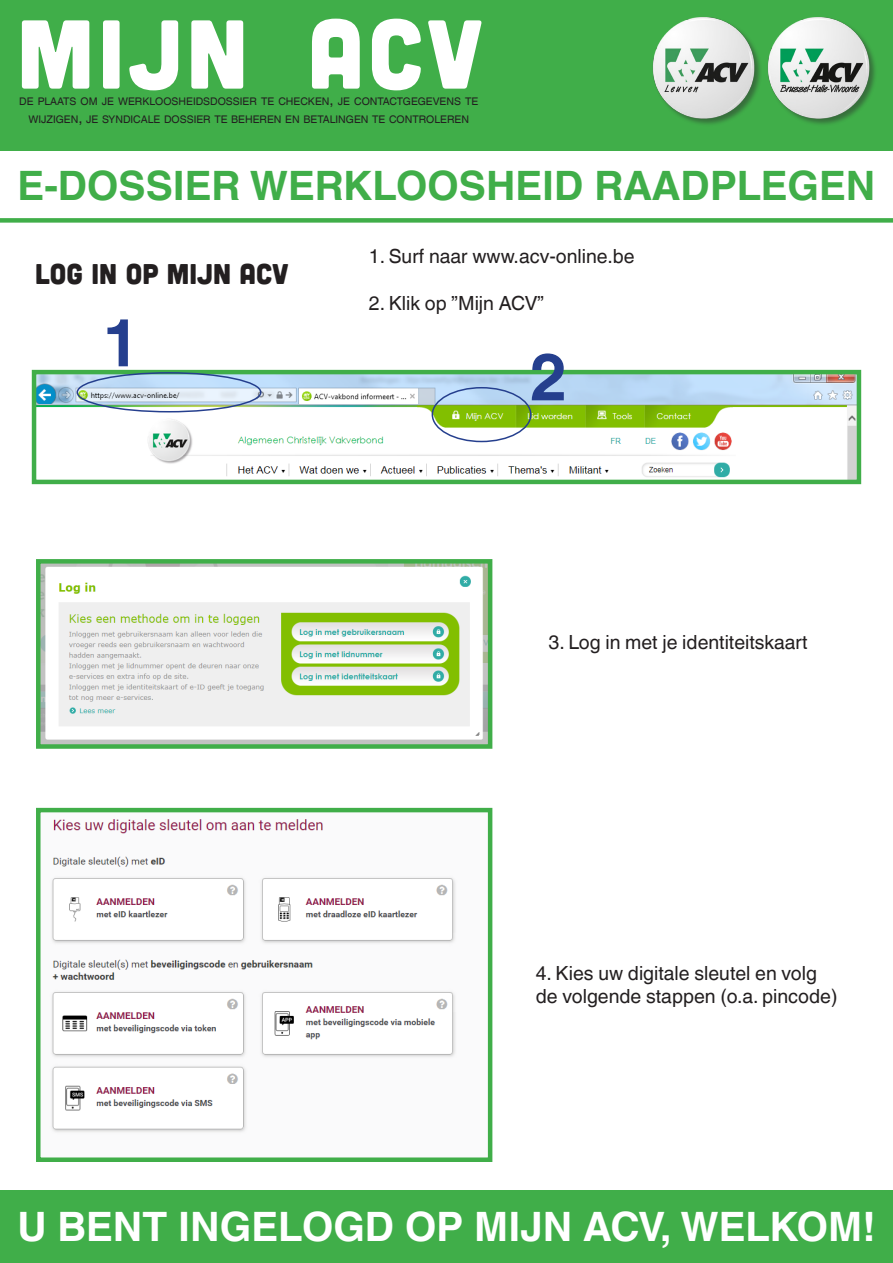
<style>
.page{position:relative;width:893px;height:1263px;background:#fff}
.page>*{position:absolute;margin:0;border:0;box-sizing:border-box;transform-origin:0 0}
.t1{font:97.5px "Cubano";letter-spacing:.04em;color:#fff}
.t2{font:700 66px "Helvetica Linotype";color:#253f8e}
.t3{font:700 40.5px "Helvetica Linotype";color:#40ae49}
.t4{font:700 40.5px "Helvetica Linotype";color:#fff}
.t5{font:28.5px "Cubano";color:#231f20}
.Brood{font:19.5px "Helvetica Linotype";color:#231f20}
.t6{font:10.5px/18px "Helvetica Linotype";color:#231f20;text-align:center}
.s1{font-size:15px}
</style>
<div class="page">
<svg style="left:0;top:0;width:893px;height:223px"></svg>
<img style="left:37px;top:375px;width:819px;height:104px">
<div style="left:32px;top:370px;width:829px;height:114px;border:4px solid #40ae49"></div>
<div style="left:77px;top:372px;width:184px;height:40px;border:2px solid #253f8e;border-radius:50%"></div>
<div style="left:432px;top:387px;width:99px;height:55px;border:2px solid #253f8e;border-radius:50%"></div>
<img style="left:41px;top:564px;width:446px;height:180px">
<div style="left:36px;top:559px;width:456px;height:190px;border:4px solid #40ae49"></div>
<img style="left:51px;top:819px;width:405px;height:314px">
<div style="left:36px;top:808px;width:456px;height:354px;border:4px solid #40ae49"></div>
<div style="left:0;top:1191px;width:893px;height:72px;background:#40ae49"></div>
<p class="t1" style="left:17px;top:-8px;width:468px">MIJN ACV</p>
<p class="t6" style="left:19px;top:93px;width:461px">DE PLAATS OM JE WERKLOOSHEIDSDOSSIER TE CHECKEN<span class="s1">,</span> JE CONTACTGEGEVENS TE<br>WIJZIGEN<span class="s1">,</span> JE SYNDICALE DOSSIER TE BEHEREN EN BETALINGEN TE CONTROLEREN</p>
<p class="t3" style="left:18px;top:162px;width:859px">E-DOSSIER WERKLOOSHEID RAADPLEGEN</p>
<p class="t5" style="left:35px;top:256px;width:255px">LOG IN OP MIJN ACV</p>
<p class="t2" style="left:102px;top:305px;width:40px">1</p>
<p class="Brood" style="left:369px;top:245px;width:267px">1. Surf naar www.acv-online.be</p>
<p class="Brood" style="left:369px;top:292px;width:177px">2. Klik op ”Mijn ACV”</p>
<p class="t2" style="left:529px;top:339px;width:40px">2</p>
<p class="Brood" style="left:549px;top:631px;width:261px">3. Log in met je identiteitskaart</p>
<p class="Brood" style="left:536px;top:961px;width:283px">4. Kies uw digitale sleutel en volg</p>
<p class="Brood" style="left:536px;top:985px;width:303px">de volgende stappen (o.a. pincode)</p>
<p class="t4" style="left:17px;top:1204px;width:860px">U BENT INGELOGD OP MIJN ACV, WELKOM!</p>
</div>
